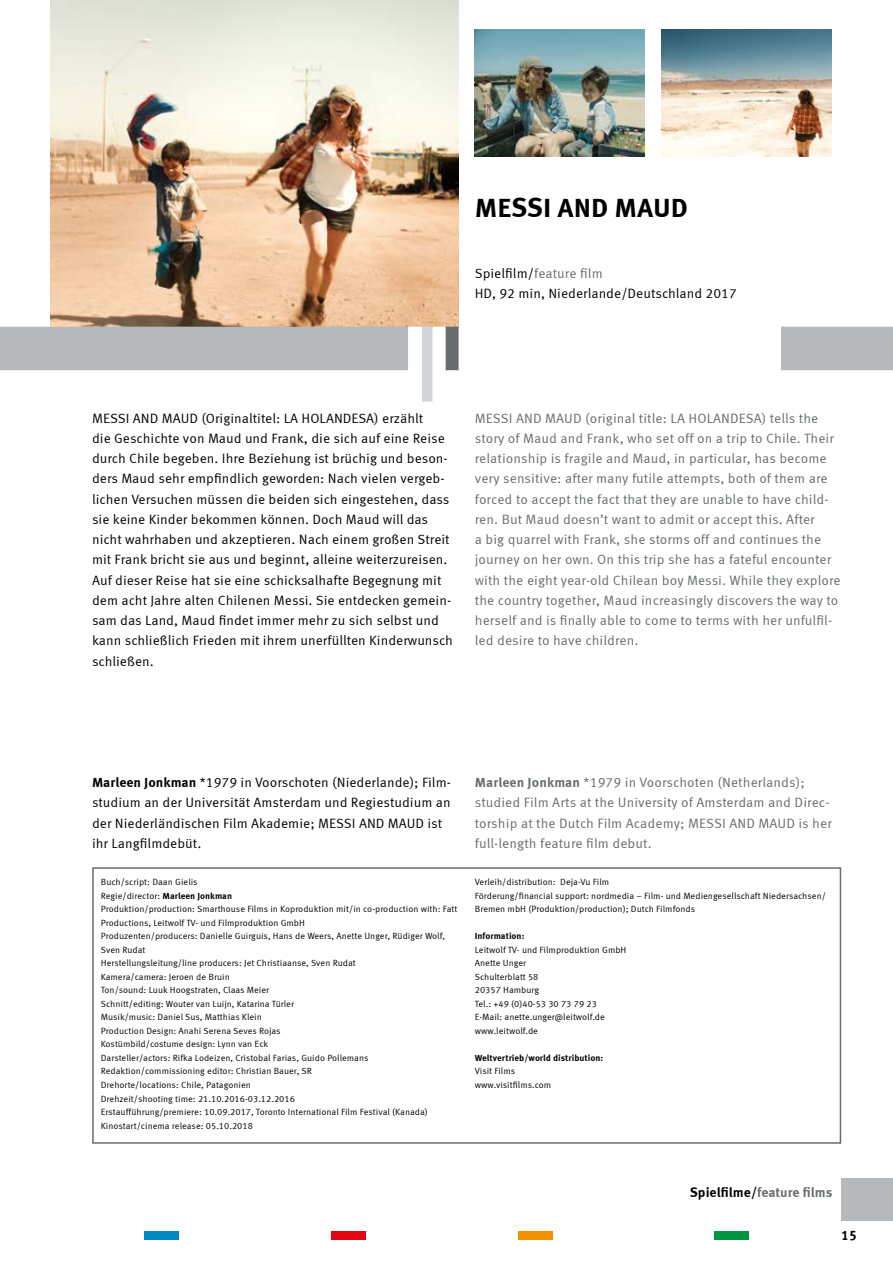
<style>
.page{position:relative;width:893px;height:1263px;background:#fff}
.page>*{position:absolute;margin:0;border:0;box-sizing:border-box;transform-origin:0 0}
.t1{font:700 27px "Meta Correspondence";color:#000}
.t2{font:13.5px/20.2px "Meta Correspondence";color:#000}
.t3{font:13.5px/20.2px "Meta Correspondence";letter-spacing:.005em;color:#676c6e}
.t4{font:700 13.5px "Meta Correspondence";color:#676c6e}
.t5{font:700 13.5px "Meta Correspondence";color:#000}
.t6{font:9px/13.5px "Meta Correspondence";color:#000}
.t7{font:700 9px "Meta Correspondence";color:#000}
.s1{color:#676c6e}
.s2{font-weight:700}
.s3{color:#000}
</style>
<div class="page">
<img style="left:475px;top:29px;width:170px;height:128px">
<img style="left:50px;top:0;width:408px;height:327px">
<img style="left:661px;top:29px;width:170px;height:128px">
<div style="left:781px;top:327px;width:112px;height:43px;background:#b5b9bc"></div>
<div style="left:92px;top:867px;width:749px;height:277px;border:2px solid #676c6e"></div>
<svg style="left:0;top:327px;width:459px;height:75px"></svg>
<div style="left:332px;top:1231px;width:34px;height:8px;background:#e30613"></div>
<div style="left:714px;top:1231px;width:34px;height:8px;background:#009641"></div>
<div style="left:145px;top:1231px;width:34px;height:8px;background:#0088c2"></div>
<div style="left:519px;top:1231px;width:34px;height:8px;background:#f39200"></div>
<div style="left:841px;top:1178px;width:52px;height:42px;background:#b5b9bc"></div>
<h1 class="t1" style="left:475px;top:192px;width:215px">MESSI AND MAUD</h1>
<h2 class="t2" style="left:475px;top:263px;width:264px">Spielfilm/<span class="s1">feature film<br></span>HD, 92 min, Niederlande/Deutschland 2017</h2>
<p class="t2" style="left:92px;top:408px;width:362px">MESSI AND MAUD (Originaltitel: LA HOLANDESA) erzählt<br>die Geschichte von Maud und Frank, die sich auf eine Reise durch Chile begeben. Ihre Beziehung ist brüchig und beson&shy;ders Maud sehr empfindlich geworden: Nach vielen vergeb&shy;lichen Versuchen müssen die beiden sich eingestehen, dass sie keine Kinder bekommen können. Doch Maud will das nicht wahrhaben und akzeptieren. Nach einem großen Streit mit Frank bricht sie aus und beginnt, alleine weiterzureisen.<br>Auf dieser Reise hat sie eine schicksalhafte Begegnung mit dem acht Jahre alten Chilenen Messi. Sie entdecken gemein&shy;sam das Land, Maud findet immer mehr zu sich selbst und kann schließlich Frieden mit ihrem unerfüllten Kinderwunsch schließen.</p>
<p class="t3" style="left:475px;top:408px;width:367px">MESSI AND MAUD (original title: LA HOLANDESA) tells the story of Maud and Frank, who set off on a trip to Chile. Their relationship is fragile and Maud, in particular, has become very sensitive: after many futile attempts, both of them are forced to accept the fact that they are unable to have child&shy;ren. But Maud doesn’t want to admit or accept this. After<br>a big quarrel with Frank, she storms off and continues the journey on her own. On this trip she has a fateful encounter with the eight year-old Chilean boy Messi. While they explore the country together, Maud increasingly discovers the way to herself and is finally able to come to terms with her unfulfil&shy;led desire to have children.</p>
<h2 class="t2" style="left:92px;top:772px;width:360px"><span class="s2">Marleen Jonkman</span> *1979 in Voorschoten (Niederlande); Film&shy;studium an der Universität Amsterdam und Regiestudium an der Niederländischen Film Akademie; MESSI AND MAUD ist ihr Langfilmdebüt.</h2>
<p class="t6" style="left:101px;top:875px;width:358px">Buch/script: Daan Gielis<br>Regie/director: <span class="s2">Marleen Jonkman<br></span>Produktion/production: Smarthouse Films in Koproduktion mit/in co-production with: Fatt Productions, Leitwolf TV- und Filmproduktion GmbH<br>Produzenten/producers: Danielle Guirguis, Hans de Weers, Anette Unger, Rüdiger Wolf, Sven Rudat<br>Herstellungsleitung/line producers: Jet Christiaanse, Sven Rudat<br>Kamera/camera: Jeroen de Bruin<br>Ton/sound: Luuk Hoogstraten, Claas Meier<br>Schnitt/editing: Wouter van Luijn, Katarina Türler<br>Musik/music: Daniel Sus, Matthias Klein<br>Production Design: Anahi Serena Seves Rojas<br>Kostümbild/costume design: Lynn van Eck<br>Darsteller/actors: Rifka Lodeizen, Cristobal Farias, Guido Pollemans Redaktion/commissioning editor: Christian Bauer, SR<br>Drehorte/locations: Chile, Patagonien<br>Drehzeit/shooting time: 21.10.2016-03.12.2016<br>Erstaufführung/premiere: 10.09.2017, Toronto International Film Festival (Kanada)<br>Kinostart/cinema release: 05.10.2018</p>
<h2 class="t3" style="left:475px;top:772px;width:359px"><span class="s2">Marleen Jonkman</span> *1979 in Voorschoten (Netherlands); studied Film Arts at the University of Amsterdam and Direc&shy;torship at the Dutch Film Academy; MESSI AND MAUD is her full-length feature film debut.</h2>
<p class="t6" style="left:475px;top:875px;width:353px">Verleih/distribution: Deja-Vu Film<br>Förderung/financial support: nordmedia – Film- und Mediengesellschaft Niedersachsen/<br>Bremen mbH (Produktion/production); Dutch Filmfonds</p>
<p class="t7" style="left:475px;top:931px;width:51px">Information:</p>
<p class="t6" style="left:475px;top:943px;width:153px">Leitwolf TV- und Filmproduktion GmbH<br>Anette Unger<br>Schulterblatt 58<br>20357 Hamburg<br>Tel.: +49 (0)40-53 30 73 79 23<br>E-Mail: anette.unger@leitwolf.de www.leitwolf.de</p>
<p class="t7" style="left:475px;top:1052px;width:130px">Weltvertrieb/world distribution:</p>
<p class="t6" style="left:475px;top:1064px;width:78px">Visit Films www.visitfilms.com</p>
<h2 class="t4" style="left:690px;top:1184px;width:144px"><span class="s3">Spielfilme/</span>feature films</h2>
<h2 class="t5" style="left:841px;top:1227px;width:17px">15</h2>
</div>
